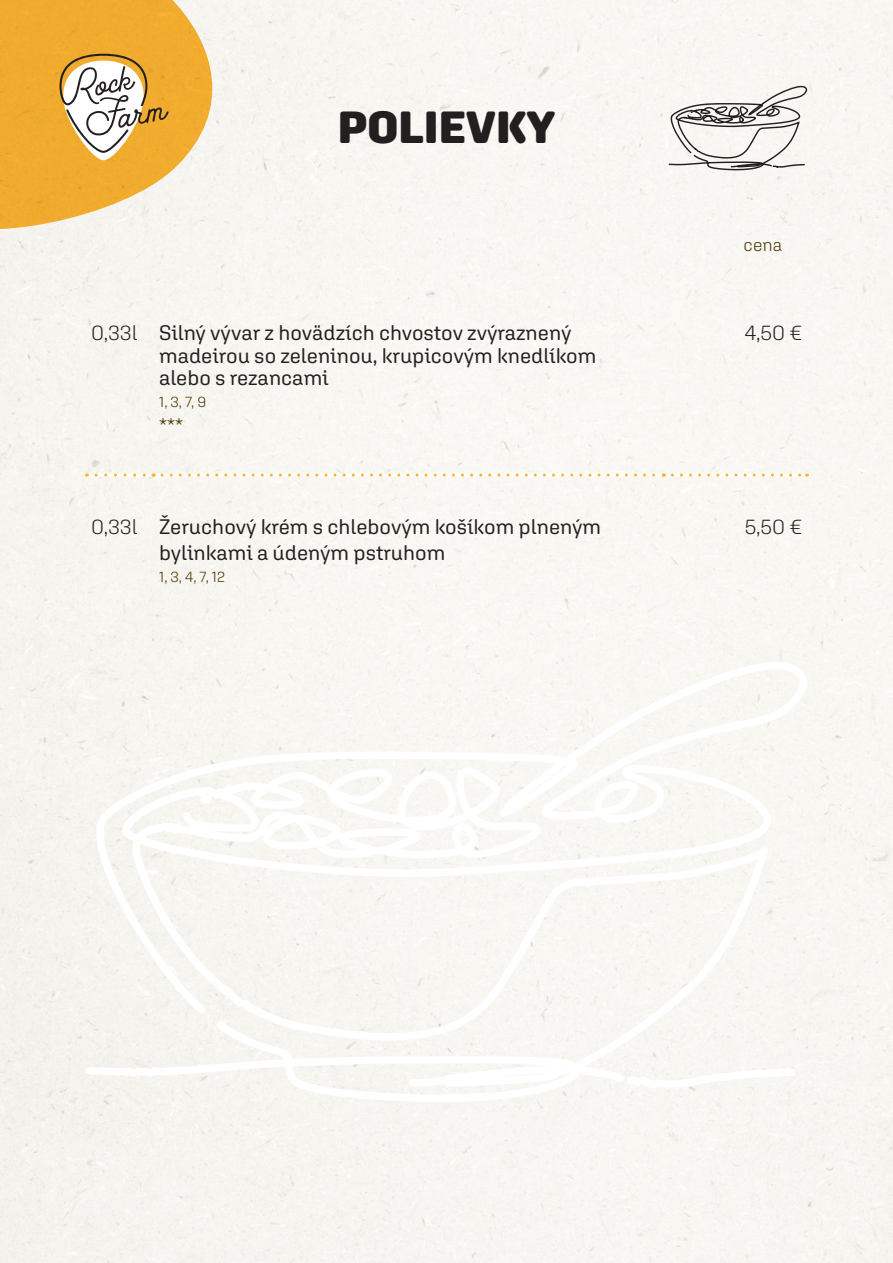
<style>
.page{position:relative;width:893px;height:1263px;background:#f8f6f1}
.page>*{position:absolute;margin:0;border:0;box-sizing:border-box;transform-origin:0 0}
.t1{font:900 45px "Aglet Sans";color:#231f20}
.t2{font:21px/22.5px "Aglet Sans";color:#231f20}
.t3{font:300 21px "Aglet Sans";color:#231f20}
.t4{font:300 21px "Aglet Sans";color:#4a3600}
.t5{font:300 18px "Aglet Sans";color:#4a3600}
.t6{font:300 15px "Aglet Sans";color:#4a3600}
.s1{font-weight:300}
</style>
<div class="page">
<svg style="left:0;top:0;width:232px;height:245px;fill:#f1ac2f"></svg>
<svg style="left:59px;top:54px;width:110px;height:106px"></svg>
<svg style="left:82px;top:655px;width:734px;height:451px"></svg>
<svg style="left:668px;top:30px;width:141px;height:141px"></svg>
<hr style="left:87px;top:474px;width:66px;height:3px;background:#fff">
<hr style="left:153px;top:474px;width:510px;height:3px;background:#fff">
<hr style="left:663px;top:474px;width:143px;height:3px;background:#fff">
<svg style="left:96px;top:474px;width:58px;height:3px"></svg>
<svg style="left:162px;top:474px;width:502px;height:3px"></svg>
<svg style="left:672px;top:474px;width:135px;height:3px"></svg>
<h1 class="t1" style="left:338px;top:101px;width:219px">POLIEVKY</h1>
<p class="t2" style="left:159px;top:321px;width:439px;text-indent:-68px"><span class="s1">0,33l</span> Silný vývar z hovädzích chvostov zvýraznený madeirou so zeleninou, krupicovým knedlíkom alebo s rezancami</p>
<p class="t6" style="left:159px;top:393px;width:49px">1, 3, 7, 9</p>
<p class="t4" style="left:159px;top:413px;width:25px">***</p>
<p class="t2" style="left:159px;top:514px;width:444px;line-height:25.2px;text-indent:-68px"><span class="s1">0,33l</span> Žeruchový krém s chlebovým košíkom plneným bylinkami a údeným pstruhom</p>
<p class="t6" style="left:159px;top:568px;width:68px">1, 3, 4, 7, 12</p>
<p class="t5" style="left:744px;top:234px;width:40px">cena</p>
<p class="t3" style="left:745px;top:321px;width:59px">4,50 €</p>
<p class="t3" style="left:745px;top:515px;width:59px">5,50 €</p>
</div>
